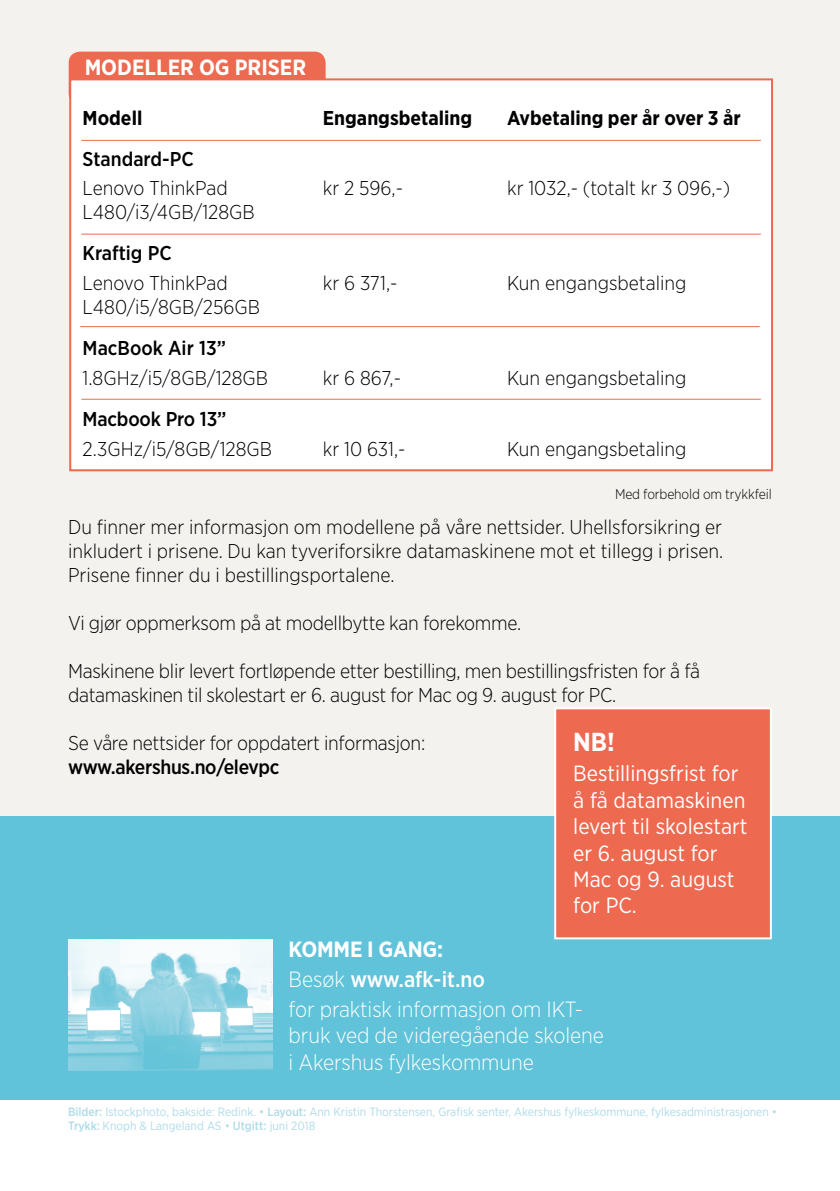
<style>
.page{position:relative;width:840px;height:1191px;background:#fff}
.page>*{position:absolute;margin:0;border:0;box-sizing:border-box;transform-origin:0 0}
.t1{font:700 26px "Gotham Narrow";color:#fff}
.t2{font:300 22px/30px "Gotham Narrow";letter-spacing:-.005em;color:#fff}
.t3{font:22px/26.4px "Gotham Narrow";color:#fff}
.t4{font:700 22px "Gotham Narrow";color:#fff}
.t5{font:300 20px/24px "Gotham Narrow";letter-spacing:-.015em;color:#000;text-align:justify}
.t6{font:500 20px "Gotham Narrow";letter-spacing:-.01em;color:#000}
.t7{font:700 20px "Gotham Narrow";color:#000}
.t8{font:300 14px "Gotham Narrow";letter-spacing:-.01em;color:#000}
.t9{font:12px/14.4px "Gotham Narrow";color:#aedce9}
.s1{font-weight:700}
.s2{font-weight:500}
</style>
<div class="page">
<div style="left:0;top:0;width:839px;height:823px;background:#f4f2ee"></div>
<div style="left:0;top:816px;width:839px;height:283px;background:#60c3d9"></div>
<div style="left:69px;top:52px;width:256px;height:53px;background:#ed6950;border-radius:11px"></div>
<div style="left:70px;top:79px;width:701px;height:391px;background:#fff"></div>
<div style="left:69px;top:78px;width:703px;height:393px;border:2px solid #ed6950"></div>
<hr style="left:81px;top:140px;width:679px;height:1px;background:#ed6950">
<hr style="left:81px;top:234px;width:679px;height:1px;background:#ed6950">
<hr style="left:80px;top:326px;width:679px;height:1px;background:#ed6950">
<hr style="left:81px;top:399px;width:679px;height:1px;background:#ed6950">
<div style="left:555px;top:708px;width:215px;height:230px;background:#ed6950"></div>
<div style="left:554px;top:707px;width:217px;height:232px;border:2px solid #fff"></div>
<img style="left:69px;top:939px;width:204px;height:131px">
<p class="t4" style="left:85px;top:53px;width:223px">MODELLER OG PRISER</p>
<p class="t7" style="left:83px;top:105px;width:61px">Modell</p>
<p class="t7" style="left:323px;top:105px;width:151px">Engangsbetaling</p>
<p class="t7" style="left:507px;top:105px;width:235px">Avbetaling per år over 3 år</p>
<p class="t6" style="left:83px;top:146px;width:113px">Standard-PC</p>
<p class="t5" style="left:83px;top:176px;width:146px">Lenovo ThinkPad</p>
<p class="t5" style="left:323px;top:176px;width:82px">kr 2 596,-</p>
<p class="t5" style="left:507px;top:176px;width:224px">kr 1032,- (totalt kr 3 096,-)</p>
<p class="t5" style="left:83px;top:200px;width:174px">L480/i3/4GB/128GB</p>
<p class="t6" style="left:83px;top:241px;width:91px">Kraftig PC</p>
<p class="t5" style="left:83px;top:271px;width:146px">Lenovo ThinkPad</p>
<p class="t5" style="left:323px;top:271px;width:76px">kr 6 371,-</p>
<p class="t5" style="left:507px;top:271px;width:181px">Kun engangsbetaling</p>
<p class="t5" style="left:83px;top:295px;width:179px">L480/i5/8GB/256GB</p>
<p class="t6" style="left:83px;top:335px;width:145px">MacBook Air 13”</p>
<p class="t5" style="left:83px;top:365px;width:187px">1.8GHz/i5/8GB/128GB</p>
<p class="t5" style="left:323px;top:365px;width:80px">kr 6 867,-</p>
<p class="t5" style="left:507px;top:365px;width:181px">Kun engangsbetaling</p>
<p class="t6" style="left:83px;top:406px;width:145px">Macbook Pro 13”</p>
<p class="t5" style="left:83px;top:436px;width:191px">2.3GHz/i5/8GB/128GB</p>
<p class="t5" style="left:323px;top:436px;width:84px">kr 10 631,-</p>
<p class="t5" style="left:507px;top:436px;width:181px">Kun engangsbetaling</p>
<p class="t8" style="left:614px;top:485px;width:158px">Med forbehold om trykkfeil</p>
<p class="t5" style="left:68px;top:514px;width:656px">Du finner mer informasjon om modellene på våre nettsider. Uhellsforsikring er inkludert i prisene. Du kan tyveriforsikre datamaskinene mot et tillegg i prisen.<br>Prisene finner du i bestillingsportalene.</p>
<p class="t5" style="left:68px;top:610px;width:454px">Vi gjør oppmerksom på at modellbytte kan forekomme.</p>
<p class="t5" style="left:68px;top:658px;width:633px">Maskinene blir levert fortløpende etter bestilling, men bestillingsfristen for å få datamaskinen til skolestart er 6. august for Mac og 9. august for PC.</p>
<p class="t5" style="left:68px;top:730px;width:358px">Se våre nettsider for oppdatert informasjon:</p>
<p class="t6" style="left:68px;top:754px;width:213px">www.akershus.no/elevpc</p>
<h1 class="t1" style="left:573px;top:725px;width:43px">NB!</h1>
<p class="t3" style="left:573px;top:760px;width:176px">Bestillingsfrist for å få datamaskinen levert til skolestart er 6. august for<br>Mac og 9. august for PC.</p>
<p class="t2" style="left:288px;top:933px;width:295px"><span class="s1">KOMME I GANG:<br></span>Besøk <span class="s2">www.afk-it.no<br></span>for praktisk informasjon om IKT-</p>
<p class="t2" style="left:288px;top:1022px;width:317px;line-height:26.4px">bruk ved de videregående skolene i Akershus fylkeskommune</p>
<p class="t9" style="left:68px;top:1103px;width:710px"><span class="s2">Bilder:</span> Istockphoto, bakside: Redink. • <span class="s2">Layout:</span> Ann Kristin Thorstensen, Grafisk senter, Akershus fylkeskommune, fylkesadministrasjonen •<br><span class="s2">Trykk:</span> Knoph &amp; Langeland AS • <span class="s2">Utgitt:</span> juni 2018</p>
</div>
